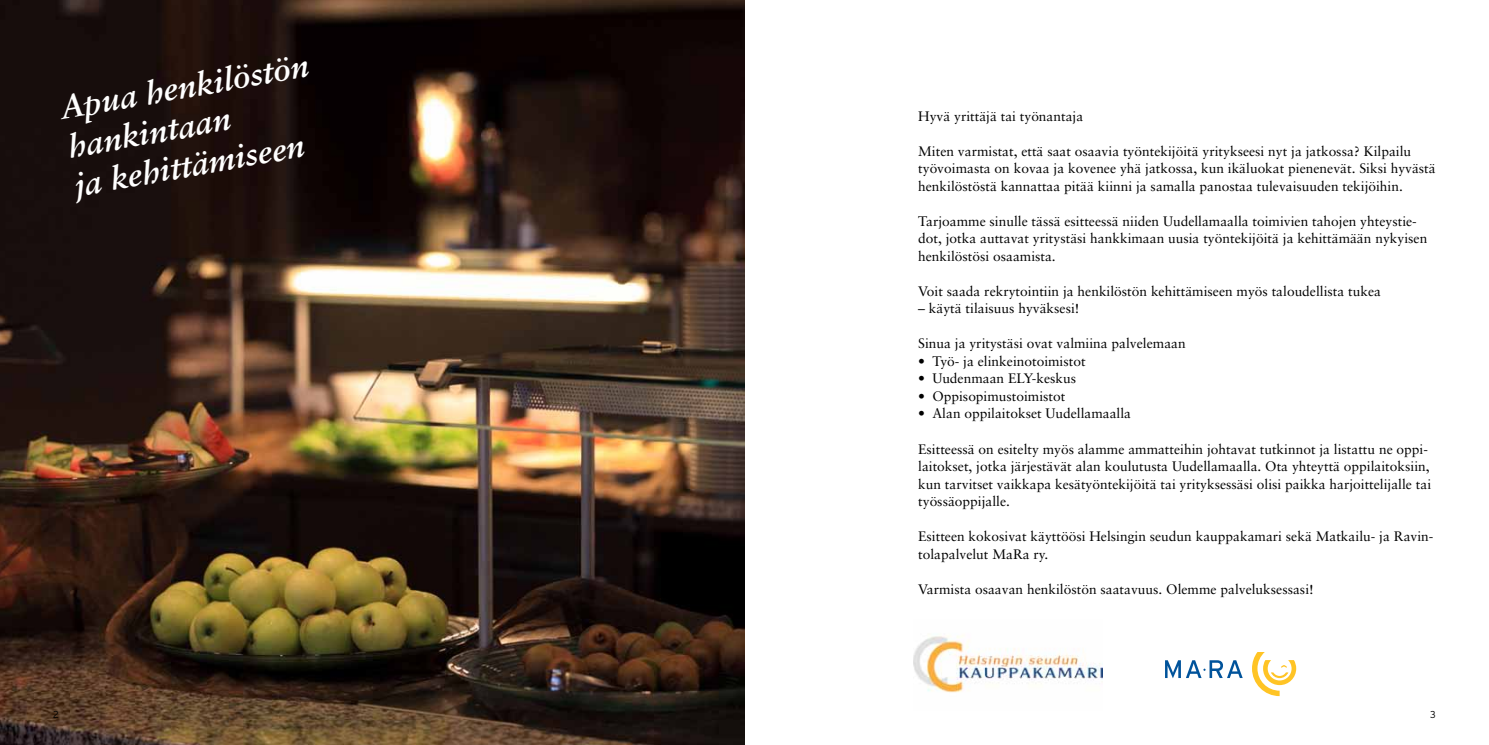
<style>
.page{position:relative;width:1489px;height:745px;background:#fff}
.page>*{position:absolute;margin:0;border:0;box-sizing:border-box;transform-origin:0 0}
.t1{font:italic 700 32.5px/39px "Sabon";color:#fff}
.t2{font:13.75px/17.5px "Sabon";color:#000}
.t3{font:300 10px "Interstate";color:#000}
</style>
<div class="page">
<svg style="left:1252px;top:652px;width:44px;height:43px"></svg>
<svg style="left:1165px;top:660px;width:77px;height:17px"></svg>
<img style="left:913px;top:635px;width:189px;height:58px">
<img style="left:0;top:0;width:744px;height:744px">
<h1 class="t1" style="left:58px;top:89px;width:252px;rotate:-10deg">Apua henkilöstön hankintaan<br>ja kehittämiseen</h1>
<p class="t3" style="left:53px;top:708px;width:7px">2</p>
<p class="t2" style="left:918px;top:107px;width:167px">Hyvä yrittäjä tai työnantaja</p>
<p class="t2" style="left:918px;top:142px;width:519px">Miten varmistat, että saat osaavia työntekijöitä yritykseesi nyt ja jatkossa? Kilpailu työvoimasta on kovaa ja kovenee yhä jatkossa, kun ikäluokat pienenevät. Siksi hyvästä henkilöstöstä kannattaa pitää kiinni ja samalla panostaa tulevaisuuden tekijöihin.</p>
<p class="t2" style="left:918px;top:212px;width:510px">Tarjoamme sinulle tässä esitteessä niiden Uudellamaalla toimivien tahojen yhteystie&shy;dot, jotka auttavat yritystäsi hankkimaan uusia työntekijöitä ja kehittämään nykyisen henkilöstösi osaamista.</p>
<p class="t2" style="left:918px;top:282px;width:464px">Voit saada rekrytointiin ja henkilöstön kehittämiseen myös taloudellista tukea</p>
<p class="t2" style="left:918px;top:299px;width:163px">– käytä tilaisuus hyväksesi!</p>
<p class="t2" style="left:918px;top:334px;width:269px">Sinua ja yritystäsi ovat valmiina palvelemaan</p>
<p class="t2" style="left:918px;top:352px;width:169px">• Työ- ja elinkeinotoimistot</p>
<p class="t2" style="left:918px;top:369px;width:159px">• Uudenmaan ELY-keskus</p>
<p class="t2" style="left:918px;top:387px;width:149px">• Oppisopimustoimistot</p>
<p class="t2" style="left:918px;top:404px;width:214px">• Alan oppilaitokset Uudellamaalla</p>
<p class="t2" style="left:918px;top:439px;width:514px">Esitteessä on esitelty myös alamme ammatteihin johtavat tutkinnot ja listattu ne oppi&shy;laitokset, jotka järjestävät alan koulutusta Uudellamaalla. Ota yhteyttä oppilaitoksiin, kun tarvitset vaikkapa kesätyöntekijöitä tai yrityksessäsi olisi paikka harjoittelijalle tai työssäoppijalle.</p>
<p class="t2" style="left:918px;top:527px;width:516px">Esitteen kokosivat käyttöösi Helsingin seudun kauppakamari sekä Matkailu- ja Ravin&shy;tolapalvelut MaRa ry.</p>
<p class="t2" style="left:918px;top:579px;width:397px">Varmista osaavan henkilöstön saatavuus. Olemme palveluksessasi!</p>
<p class="t3" style="left:1429px;top:708px;width:7px">3</p>
</div>
